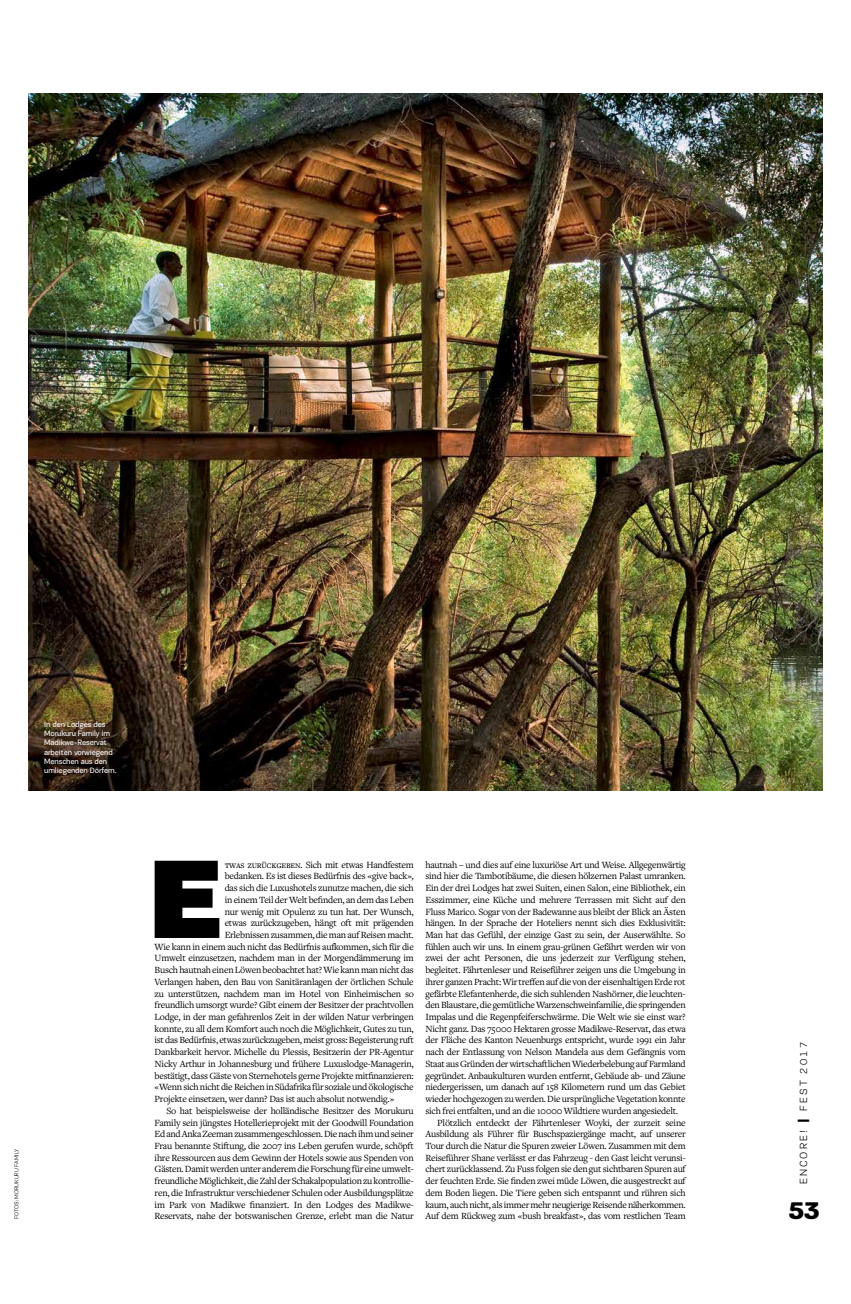
<style>
.page{position:relative;width:851px;height:1304px;background:#fff}
.page>*{position:absolute;margin:0;border:0;box-sizing:border-box;transform-origin:0 0}
.t1{font:900 112.9px "PF Encore Sans Pro";color:#000}
.t2{font:900 25.6px "PF Encore Sans Pro";color:#000}
.t3{font:300 10.7px "PF Encore Sans Pro";letter-spacing:.2em;color:#000}
.t4{font:9.9px "Freight Text Pro";letter-spacing:-.025em;color:#000}
.t5{font:8px/9.4px "PF Encore Sans Pro";letter-spacing:-.015em;color:#fff}
.t6{font:300 5.9px "PF Encore Sans Pro";letter-spacing:.01em;color:#000}
.s1{font-weight:900;font-size:13.9px}
</style>
<div class="page">
<img style="left:28px;top:94px;width:794px;height:697px">
<p class="t5" style="left:44px;top:719px;width:74px">In den Lodges des<br>Morukuru Family im<br>Madikwe-Reservat arbeiten vorwiegend<br>Menschen aus den umliegenden Dörfern.</p>
<p class="t6" style="left:13px;top:1219px;width:72px;rotate:-90deg">FOTOS: MORUKURU FAMILY</p>
<h1 class="t1" style="left:149px;top:822px;width:75px">E</h1>
<p class="t4" style="left:225px;top:858px;width:190px">twas zurückgeben. Sich mit etwas Handfestem</p>
<p class="t4" style="left:225px;top:870px;width:191px">bedanken. Es ist dieses Bedürfnis des «give back»,</p>
<p class="t4" style="left:225px;top:881px;width:190px">das sich die Luxushotels zunutze machen, die sich</p>
<p class="t4" style="left:225px;top:893px;width:190px">in einem Teil der Welt befinden, an dem das Leben</p>
<p class="t4" style="left:225px;top:905px;width:190px">nur wenig mit Opulenz zu tun hat. Der Wunsch,</p>
<p class="t4" style="left:225px;top:916px;width:190px">etwas zurückzugeben, hängt oft mit prägenden</p>
<p class="t4" style="left:225px;top:928px;width:190px">Erlebnissen zusammen, die man auf Reisen macht.</p>
<p class="t4" style="left:155px;top:940px;width:261px">Wie kann in einem auch nicht das Bedürfnis aufkommen, sich für die</p>
<p class="t4" style="left:155px;top:952px;width:261px">Umwelt einzusetzen, nachdem man in der Morgendämmerung im</p>
<p class="t4" style="left:155px;top:963px;width:260px">Busch hautnah einen Löwen beobachtet hat? Wie kann man nicht das</p>
<p class="t4" style="left:155px;top:975px;width:261px">Verlangen haben, den Bau von Sanitäranlagen der örtlichen Schule</p>
<p class="t4" style="left:155px;top:987px;width:261px">zu unterstützen, nachdem man im Hotel von Einheimischen so</p>
<p class="t4" style="left:155px;top:999px;width:261px">freundlich umsorgt wurde? Gibt einem der Besitzer der prachtvollen</p>
<p class="t4" style="left:155px;top:1010px;width:261px">Lodge, in der man gefahrenlos Zeit in der wilden Natur verbringen</p>
<p class="t4" style="left:155px;top:1022px;width:261px">konnte, zu all dem Komfort auch noch die Möglichkeit, Gutes zu tun,</p>
<p class="t4" style="left:155px;top:1034px;width:260px">ist das Bedürfnis, etwas zurückzugeben, meist gross: Begeisterung ruft</p>
<p class="t4" style="left:155px;top:1045px;width:260px">Dankbarkeit hervor. Michelle du Plessis, Besitzerin der PR-Agentur</p>
<p class="t4" style="left:155px;top:1057px;width:261px">Nicky Arthur in Johannesburg und frühere Luxuslodge-Managerin,</p>
<p class="t4" style="left:155px;top:1069px;width:261px">bestätigt, dass Gäste von Sternehotels gerne Projekte mitfinanzieren:</p>
<p class="t4" style="left:155px;top:1081px;width:260px">«Wenn sich nicht die Reichen in Südafrika für soziale und ökologische</p>
<p class="t4" style="left:155px;top:1092px;width:241px">Projekte einsetzen, wer dann? Das ist auch absolut notwendig.»</p>
<p class="t4" style="left:166px;top:1104px;width:249px">So hat beispielsweise der holländische Besitzer des Morukuru</p>
<p class="t4" style="left:155px;top:1116px;width:260px">Family sein jüngstes Hotellerieprojekt mit der Goodwill Foundation</p>
<p class="t4" style="left:155px;top:1127px;width:261px">Ed and Anka Zeeman zusammengeschlossen. Die nach ihm und seiner</p>
<p class="t4" style="left:155px;top:1139px;width:260px">Frau benannte Stiftung, die 2007 ins Leben gerufen wurde, schöpft</p>
<p class="t4" style="left:155px;top:1151px;width:261px">ihre Ressourcen aus dem Gewinn der Hotels sowie aus Spenden von</p>
<p class="t4" style="left:155px;top:1163px;width:260px">Gästen. Damit werden unter anderem die Forschung für eine umwelt-</p>
<p class="t4" style="left:155px;top:1174px;width:260px">freundliche Möglichkeit, die Zahl der Schakalpopulation zu kontrollie-</p>
<p class="t4" style="left:155px;top:1186px;width:261px">ren, die Infrastruktur verschiedener Schulen oder Ausbildungsplätze</p>
<p class="t4" style="left:155px;top:1198px;width:261px">im Park von Madikwe finanziert. In den Lodges des Madikwe-</p>
<p class="t4" style="left:155px;top:1210px;width:261px">Reservats, nahe der botswanischen Grenze, erlebt man die Natur</p>
<p class="t4" style="left:425px;top:858px;width:262px">hautnah – und dies auf eine luxuriöse Art und Weise. Allgegenwärtig</p>
<p class="t4" style="left:425px;top:870px;width:262px">sind hier die Tambotibäume, die diesen hölzernen Palast umranken.</p>
<p class="t4" style="left:425px;top:881px;width:262px">Ein der drei Lodges hat zwei Suiten, einen Salon, eine Bibliothek, ein</p>
<p class="t4" style="left:425px;top:893px;width:262px">Esszimmer, eine Küche und mehrere Terrassen mit Sicht auf den</p>
<p class="t4" style="left:425px;top:905px;width:262px">Fluss Marico. Sogar von der Badewanne aus bleibt der Blick an Ästen</p>
<p class="t4" style="left:425px;top:916px;width:262px">hängen. In der Sprache der Hoteliers nennt sich dies Exklusivität:</p>
<p class="t4" style="left:425px;top:928px;width:262px">Man hat das Gefühl, der einzige Gast zu sein, der Auserwählte. So</p>
<p class="t4" style="left:425px;top:940px;width:262px">fühlen auch wir uns. In einem grau-grünen Gefährt werden wir von</p>
<p class="t4" style="left:425px;top:952px;width:262px">zwei der acht Personen, die uns jederzeit zur Verfügung stehen,</p>
<p class="t4" style="left:425px;top:963px;width:262px">begleitet. Fährtenleser und Reiseführer zeigen uns die Umgebung in</p>
<p class="t4" style="left:425px;top:975px;width:261px">ihrer ganzen Pracht: Wir treffen auf die von der eisenhaltigen Erde rot</p>
<p class="t4" style="left:425px;top:987px;width:262px">gefärbte Elefantenherde, die sich suhlenden Nashörner, die leuchten-</p>
<p class="t4" style="left:425px;top:999px;width:262px">den Blaustare, die gemütliche Warzenschweinfamilie, die springenden</p>
<p class="t4" style="left:425px;top:1010px;width:262px">Impalas und die Regenpfeiferschwärme. Die Welt wie sie einst war?</p>
<p class="t4" style="left:425px;top:1022px;width:262px">Nicht ganz. Das 75 000 Hektaren grosse Madikwe-Reservat, das etwa</p>
<p class="t4" style="left:425px;top:1034px;width:262px">der Fläche des Kanton Neuenburgs entspricht, wurde 1991 ein Jahr</p>
<p class="t4" style="left:425px;top:1045px;width:262px">nach der Entlassung von Nelson Mandela aus dem Gefängnis vom</p>
<p class="t4" style="left:425px;top:1057px;width:262px">Staat aus Gründen der wirtschaftlichen Wiederbelebung auf Farmland</p>
<p class="t4" style="left:425px;top:1069px;width:262px">gegründet. Anbaukulturen wurden entfernt, Gebäude ab- und Zäune</p>
<p class="t4" style="left:425px;top:1081px;width:262px">niedergerissen, um danach auf 158 Kilometern rund um das Gebiet</p>
<p class="t4" style="left:425px;top:1092px;width:262px">wieder hochgezogen zu werden. Die ursprüngliche Vegetation konnte</p>
<p class="t4" style="left:425px;top:1104px;width:254px">sich frei entfalten, und an die 10 000 Wildtiere wurden angesiedelt.</p>
<p class="t4" style="left:437px;top:1116px;width:250px">Plötzlich entdeckt der Fährtenleser Woyki, der zurzeit seine</p>
<p class="t4" style="left:425px;top:1128px;width:262px">Ausbildung als Führer für Buschspaziergänge macht, auf unserer</p>
<p class="t4" style="left:425px;top:1139px;width:262px">Tour durch die Natur die Spuren zweier Löwen. Zusammen mit dem</p>
<p class="t4" style="left:425px;top:1151px;width:262px">Reiseführer Shane verlässt er das Fahrzeug - den Gast leicht verunsi-</p>
<p class="t4" style="left:425px;top:1163px;width:262px">chert zurücklassend. Zu Fuss folgen sie den gut sichtbaren Spuren auf</p>
<p class="t4" style="left:425px;top:1174px;width:262px">der feuchten Erde. Sie finden zwei müde Löwen, die ausgestreckt auf</p>
<p class="t4" style="left:425px;top:1186px;width:262px">dem Boden liegen. Die Tiere geben sich entspannt und rühren sich</p>
<p class="t4" style="left:425px;top:1198px;width:262px">kaum, auch nicht, als immer mehr neugierige Reisende näherkommen.</p>
<p class="t4" style="left:425px;top:1210px;width:262px">Auf dem Rückweg zum «bush breakfast», das vom restlichen Team</p>
<p class="t3" style="left:797px;top:1184px;width:144px;rotate:-90deg">ENCORE! <span class="s1">|</span> FEST 2017</p>
<h2 class="t2" style="left:787px;top:1194px;width:35px">53</h2>
</div>
